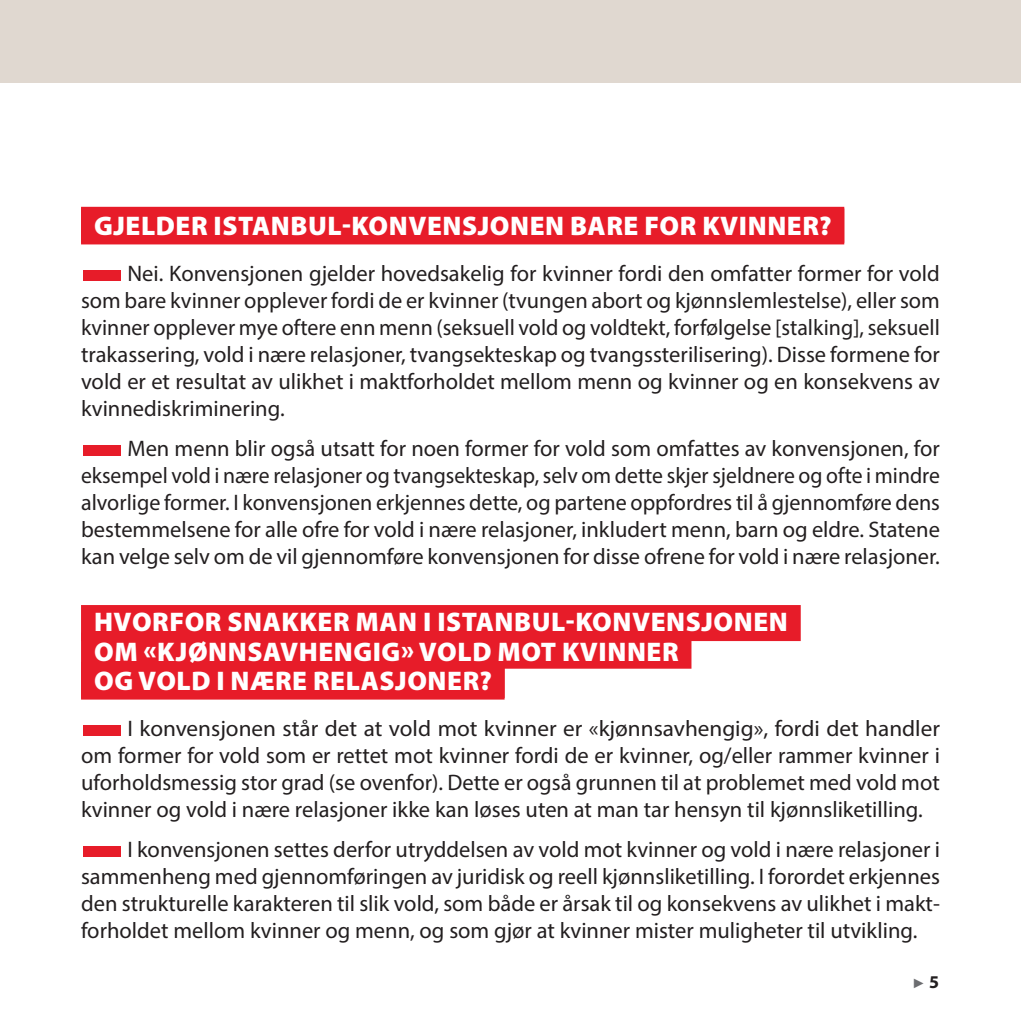
<style>
.page{position:relative;width:1021px;height:1021px;background:#fff}
.page>*{position:absolute;margin:0;border:0;box-sizing:border-box;transform-origin:0 0}
.t1{font:900 27px/29.2px "Myriad Pro";letter-spacing:.02em;color:#fff}
.t2{font:22.5px/27px "Myriad Pro";color:#231f20;text-align:justify}
.t3{font:13.5px "Arial";color:#6c6d70}
.s1{color:#e71c29}
.s2{font-family:"Myriad Pro";font-weight:700;font-size:18px;color:#231f20}
</style>
<div class="page">
<div style="left:81px;top:208px;width:763px;height:36px;background:#e71c29"></div>
<div style="left:81px;top:207px;width:763px;height:36px;background:#e71c29"></div>
<div style="left:81px;top:605px;width:719px;height:36px;background:#e71c29"></div>
<div style="left:81px;top:632px;width:610px;height:36px;background:#e71c29"></div>
<div style="left:81px;top:663px;width:423px;height:36px;background:#e71c29"></div>
<div style="left:0;top:0;width:1020px;height:83px;background:#e0d8d0"></div>
<p class="t1" style="left:94px;top:210px;width:739px">GJELDER ISTANBUL-KONVENSJONEN BARE FOR KVINNER?</p>
<p class="t2" style="left:81px;top:259px;width:860px"><span class="s1">■</span>Nei. Konvensjonen gjelder hovedsakelig for kvinner fordi den omfatter former for vold som bare kvinner opplever fordi de er kvinner (tvungen abort og kjønnslemlestelse), eller som kvinner opplever mye oftere enn menn (seksuell vold og voldtekt, forfølgelse [stalking], seksuell trakassering, vold i nære relasjoner, tvangsekteskap og tvangssterilisering). Disse formene for vold er et resultat av ulikhet i maktforholdet mellom menn og kvinner og en konsekvens av kvinnediskriminering.</p>
<p class="t2" style="left:81px;top:434px;width:860px"><span class="s1">■</span>Men menn blir også utsatt for noen former for vold som omfattes av konvensjonen, for eksempel vold i nære relasjoner og tvangsekteskap, selv om dette skjer sjeldnere og ofte i mindre alvorlige former. I konvensjonen erkjennes dette, og partene oppfordres til å gjennomføre dens bestemmelsene for alle ofre for vold i nære relasjoner, inkludert menn, barn og eldre. Statene kan velge selv om de vil gjennomføre konvensjonen for disse ofrene for vold i nære relasjoner.</p>
<p class="t1" style="left:94px;top:606px;width:695px">HVORFOR SNAKKER MAN I ISTANBUL-KONVENSJONEN<br>OM «KJØNNSAVHENGIG» VOLD MOT KVINNER<br>OG VOLD I NÆRE RELASJONER?</p>
<p class="t2" style="left:81px;top:714px;width:860px"><span class="s1">■</span>I konvensjonen står det at vold mot kvinner er «kjønnsavhengig», fordi det handler om former for vold som er rettet mot kvinner fordi de er kvinner, og/eller rammer kvinner i uforholdsmessig stor grad (se ovenfor). Dette er også grunnen til at problemet med vold mot kvinner og vold i nære relasjoner ikke kan løses uten at man tar hensyn til kjønnsliketilling.</p>
<p class="t2" style="left:81px;top:835px;width:860px"><span class="s1">■</span>I konvensjonen settes derfor utryddelsen av vold mot kvinner og vold i nære relasjoner i sammenheng med gjennomføringen av juridisk og reell kjønnsliketilling. I forordet erkjennes den strukturelle karakteren til slik vold, som både er årsak til og konsekvens av ulikhet i makt&shy;forholdet mellom kvinner og menn, og som gjør at kvinner mister muligheter til utvikling.</p>
<p class="t3" style="left:912px;top:974px;width:28px">► <span class="s2">5</span></p>
</div>
